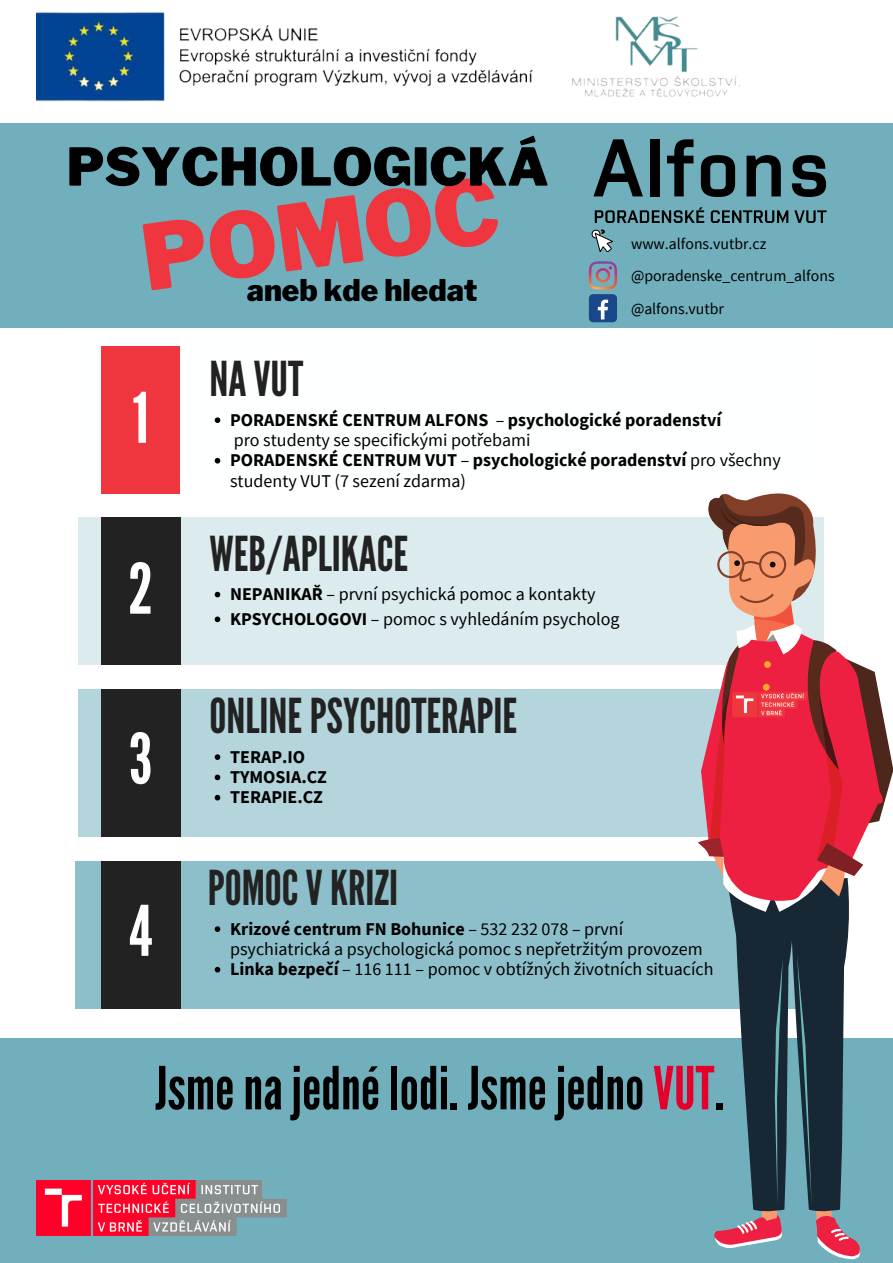
<style>
.page{position:relative;width:893px;height:1263px;background:#71afbc}
.page>*{position:absolute;margin:0;border:0;box-sizing:border-box;transform-origin:0 0}
.t1{font:900 89.78px "Libre Franklin";color:#ef363e}
.t2{font:69.53px "League Gothic";color:#fff}
.t3{font:59.18px "League Gothic";color:#000}
.t4{font:900 51.75px "Libre Franklin";color:#000}
.t5{font:48px "League Gothic";color:#222}
.t6{font:900 29.7px "Libre Franklin";color:#000}
.t7{font:18px/20.2px "Source Sans Pro";color:#000}
.t8{font:700 18px/20.2px "Source Sans Pro";color:#000}
.t9{font:15.75px "Source Sans Pro";color:#000}
.s1{font-weight:400}
.s2{font-weight:700}
.s3{color:#e4002b}
</style>
<div class="page">
<div style="left:0;top:328px;width:893px;height:709px;background:#fff"></div>
<div style="left:78px;top:689px;width:745px;height:147px;background:#b4d5dc"></div>
<div style="left:75px;top:861px;width:746px;height:147px;background:#8dbfca"></div>
<div style="left:78px;top:517px;width:745px;height:147px;background:#dbebee"></div>
<div style="left:101px;top:346px;width:79px;height:147px;background:#ef363e"></div>
<div style="left:101px;top:689px;width:80px;height:147px;background:#222"></div>
<div style="left:101px;top:861px;width:80px;height:147px;background:#222"></div>
<div style="left:101px;top:517px;width:80px;height:148px;background:#222"></div>
<svg style="left:589px;top:261px;width:28px;height:28px"></svg>
<div style="left:589px;top:294px;width:28px;height:28px;background:#1a4789;border-radius:4px"></div>
<svg style="left:598px;top:300px;width:10px;height:19px"></svg>
<svg style="left:591px;top:229px;width:22px;height:23px"></svg>
<svg style="left:215px;top:417px;width:5px;height:6px"></svg>
<svg style="left:215px;top:458px;width:5px;height:5px"></svg>
<svg style="left:215px;top:592px;width:5px;height:5px"></svg>
<svg style="left:215px;top:616px;width:5px;height:6px"></svg>
<svg style="left:215px;top:754px;width:5px;height:6px"></svg>
<svg style="left:215px;top:774px;width:5px;height:6px"></svg>
<svg style="left:215px;top:795px;width:5px;height:5px"></svg>
<svg style="left:215px;top:926px;width:5px;height:6px"></svg>
<svg style="left:215px;top:967px;width:5px;height:5px"></svg>
<svg style="left:593px;top:139px;width:50px;height:57px"></svg>
<div style="left:650px;top:139px;width:9px;height:57px;background:#000"></div>
<svg style="left:667px;top:139px;width:26px;height:57px"></svg>
<svg style="left:701px;top:155px;width:34px;height:42px"></svg>
<svg style="left:746px;top:155px;width:35px;height:41px"></svg>
<svg style="left:792px;top:155px;width:34px;height:42px"></svg>
<svg style="left:595px;top:207px;width:109px;height:16px"></svg>
<svg style="left:711px;top:210px;width:77px;height:13px"></svg>
<svg style="left:794px;top:210px;width:32px;height:13px"></svg>
<svg style="left:697px;top:493px;width:196px;height:766px"></svg>
<img style="left:723px;top:683px;width:93px;height:43px">
<img style="left:37px;top:1180px;width:250px;height:55px">
<div style="left:0;top:0;width:893px;height:123px;background:#fff"></div>
<img style="left:37px;top:12px;width:703px;height:90px">
<h3 class="t4" style="left:67px;top:136px;width:483px">PSYCHOLOGICKÁ</h3>
<h1 class="t1" style="left:135px;top:205px;width:361px;rotate:-8deg">POMOC</h1>
<h3 class="t6" style="left:247px;top:272px;width:232px">aneb kde hledat</h3>
<p class="t9" style="left:631px;top:233px;width:137px">www.alfons.vutbr.cz</p>
<p class="t9" style="left:631px;top:265px;width:205px">@poradenske_centrum_alfons</p>
<p class="t9" style="left:631px;top:298px;width:95px">@alfons.vutbr</p>
<h2 class="t2" style="left:133px;top:378px;width:18px">1</h2>
<h2 class="t2" style="left:128px;top:549px;width:26px">2</h2>
<h2 class="t2" style="left:129px;top:719px;width:25px">3</h2>
<h2 class="t2" style="left:129px;top:891px;width:25px">4</h2>
<h3 class="t5" style="left:209px;top:352px;width:95px">NAVUT</h3>
<p class="t8" style="left:230px;top:409px;width:493px">PORADENSKÉ CENTRUM ALFONS <span class="s1">–</span> psychologické poradenství</p>
<p class="t8" style="left:230px;top:450px;width:552px">PORADENSKÉ CENTRUM VUT <span class="s1">–</span> psychologické poradenství <span class="s1">pro všechny studenty VUT (7 sezení zdarma)</span></p>
<p class="t7" style="left:234px;top:430px;width:298px">pro studenty se specifickými potřebami</p>
<h3 class="t5" style="left:209px;top:526px;width:200px">WEB/APLIKACE</h3>
<p class="t7" style="left:230px;top:581px;width:391px;line-height:24.8px"><span class="s2">NEPANIKAŘ</span> – první psychická pomoc a kontakty<br><span class="s2">KPSYCHOLOGOVI</span> – pomoc s vyhledáním psycholog</p>
<h3 class="t5" style="left:209px;top:688px;width:309px">ONLINEPSYCHOTERAPIE</h3>
<p class="t8" style="left:230px;top:746px;width:98px">TERAP.IO<br>TYMOSIA.CZ<br>TERAPIE.CZ</p>
<h3 class="t5" style="left:208px;top:860px;width:192px">POMOCVKRIZI</h3>
<p class="t7" style="left:230px;top:918px;width:485px"><span class="s2">Krizové centrum FN Bohunice</span> – 532 232 078 – první psychiatrická a psychologická pomoc s nepřetržitým provozem<br><span class="s2">Linka bezpečí</span> – 116 111 – pomoc v obtížných životních situacích</p>
<h3 class="t3" style="left:155px;top:1054px;width:570px">Jsmenajednélodi. Jsmejedno<span class="s3">VUT</span>.</h3>
</div>
